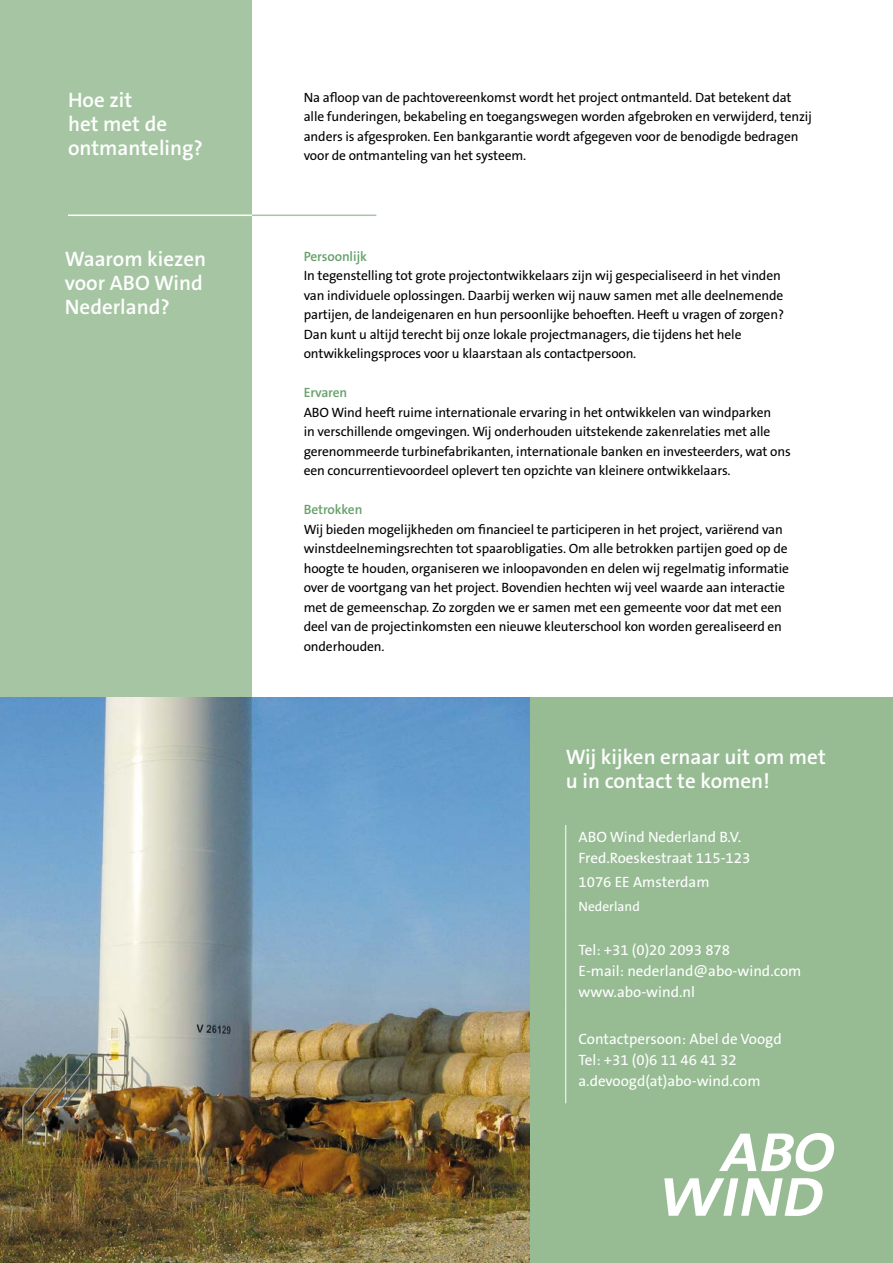
<style>
.page{position:relative;width:893px;height:1263px;background:#fff}
.page>*{position:absolute;margin:0;border:0;box-sizing:border-box;transform-origin:0 0}
.t1{font:600 21px/24px "The Sans B W6";color:#fff}
.t2{font:15px/21px "The Sans B W5 Plain";color:#fff}
.t3{font:13.5px/19.5px "The Sans B W5 Plain";letter-spacing:-.01em;color:#000}
.t4{font:600 13.5px "The Sans B W6";letter-spacing:-.01em;color:#67a16a}
.t5{font:13.5px "The Sans B W5 Plain";color:#fff}
</style>
<div class="page">
<div style="left:0;top:0;width:252px;height:1263px;background:#a6c6a3"></div>
<img style="left:0;top:697px;width:530px;height:566px">
<div style="left:530px;top:697px;width:363px;height:566px;background:#97bc94"></div>
<svg style="left:664px;top:1178px;width:159px;height:38px"></svg>
<svg style="left:719px;top:1133px;width:115px;height:39px"></svg>
<hr style="left:565px;top:825px;width:1px;height:92px;background:#fff">
<hr style="left:565px;top:917px;width:1px;height:86px;background:#fff">
<hr style="left:565px;top:1003px;width:1px;height:100px;background:#fff">
<hr style="left:68px;top:215px;width:757px;height:1px;background:#fff">
<hr style="left:252px;top:215px;width:124px;height:1px;background:#a6c6a3">
<h1 class="t1" style="left:68px;top:88px;width:136px">Hoe zit<br>het met de ontmanteling?</h1>
<h1 class="t1" style="left:65px;top:247px;width:143px">Waarom kiezen voor ABO Wind<br>Nederland?</h1>
<p class="t3" style="left:304px;top:87px;width:510px">Na afloop van de pachtovereenkomst wordt het project ontmanteld. Dat betekent dat alle funderingen, bekabeling en toegangswegen worden afgebroken en verwijderd, tenzij anders is afgesproken. Een bankgarantie wordt afgegeven voor de benodigde bedragen voor de ontmanteling van het systeem.</p>
<p class="t4" style="left:304px;top:248px;width:65px">Persoonlijk</p>
<p class="t3" style="left:304px;top:266px;width:482px">In tegenstelling tot grote projectontwikkelaars zijn wij gespecialiseerd in het vinden van individuele oplossingen. Daarbij werken wij nauw samen met alle deelnemende partijen, de landeigenaren en hun persoonlijke behoeften. Heeft u vragen of zorgen?<br>Dan kunt u altijd terecht bij onze lokale projectmanagers, die tijdens het hele ontwikkelingsproces voor u klaarstaan als contactpersoon.</p>
<p class="t4" style="left:304px;top:384px;width:45px">Ervaren</p>
<p class="t3" style="left:304px;top:403px;width:488px">ABO Wind heeft ruime internationale ervaring in het ontwikkelen van windparken<br>in verschillende omgevingen. Wij onderhouden uitstekende zakenrelaties met alle gerenommeerde turbinefabrikanten, internationale banken en investeerders, wat ons een concurrentievoordeel oplevert ten opzichte van kleinere ontwikkelaars.</p>
<p class="t4" style="left:304px;top:501px;width:60px">Betrokken</p>
<p class="t3" style="left:304px;top:520px;width:487px">Wij bieden mogelijkheden om financieel te participeren in het project, variërend van winstdeelnemingsrechten tot spaarobligaties. Om alle betrokken partijen goed op de hoogte te houden, organiseren we inloopavonden en delen wij regelmatig informatie over de voortgang van het project. Bovendien hechten wij veel waarde aan interactie met de gemeenschap. Zo zorgden we er samen met een gemeente voor dat met een deel van de projectinkomsten een nieuwe kleuterschool kon worden gerealiseerd en onderhouden.</p>
<h1 class="t1" style="left:566px;top:745px;width:261px">Wij kijken ernaar uit om met u in contact te komen!</h1>
<p class="t2" style="left:578px;top:827px;width:173px">ABO Wind Nederland B.V.<br>Fred.Roeskestraat 115-123</p>
<p class="t2" style="left:578px;top:872px;width:133px">1076 EE Amsterdam</p>
<p class="t5" style="left:578px;top:898px;width:63px">Nederland</p>
<p class="t2" style="left:578px;top:940px;width:224px">Tel: +31 (0)20 2093 878<br>E-mail: nederland@abo-wind.com www.abo-wind.nl</p>
<p class="t2" style="left:578px;top:1028px;width:205px">Contactpersoon: Abel de Voogd<br>Tel: +31 (0)6 11 46 41 32 a.devoogd(at)abo-wind.com</p>
</div>
